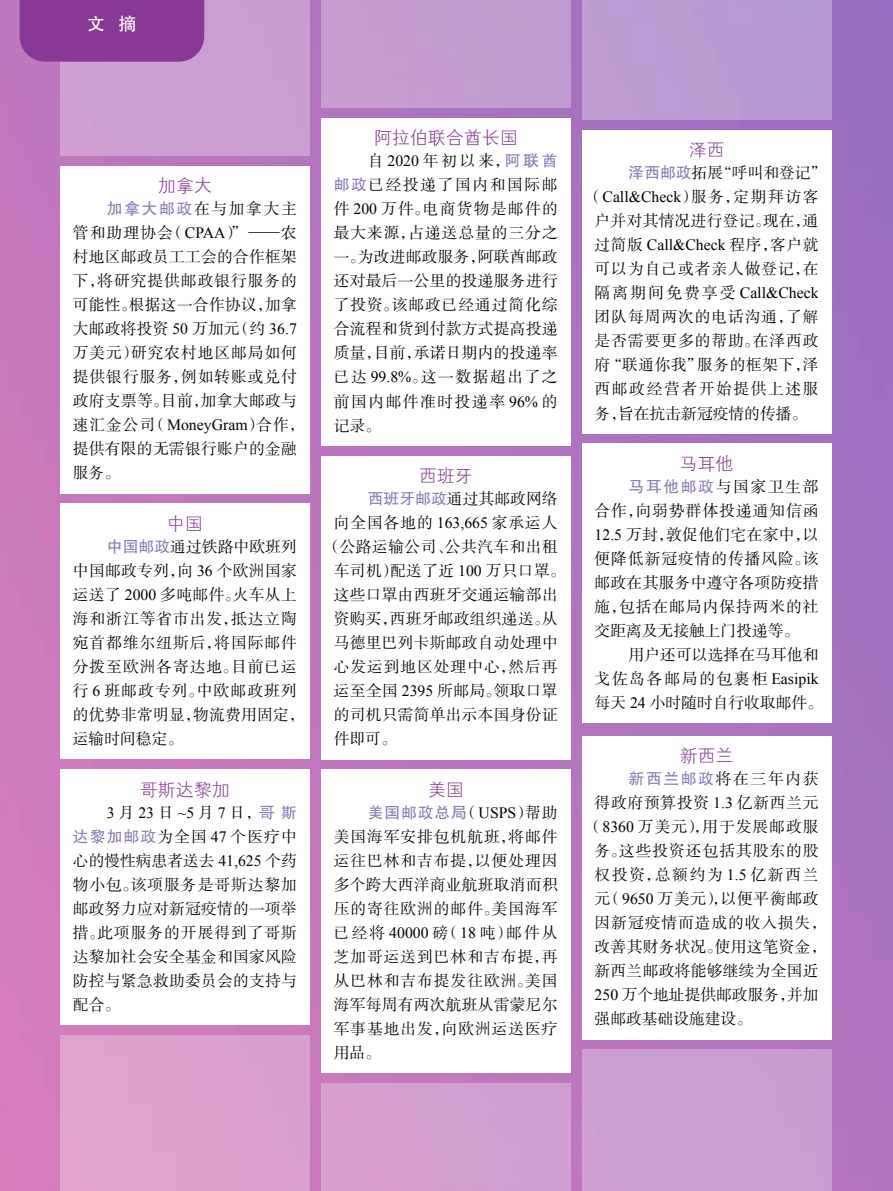
<style>
.page{position:relative;width:893px;height:1191px;background:#fff}
.page>*{position:absolute;margin:0;border:0;box-sizing:border-box;transform-origin:0 0}
.t1{font:18px "FZXH1 JW GB1 0";color:#883895}
.t2{font:18px "FZHTJW GB1 0";color:#fff}
.t3{font:15.75px/24px "FZSSJW GB1 0";letter-spacing:.025em;color:#000;text-align:justify}
.t4{font:15.75px/24px "FZSSJW GB1 0";letter-spacing:.06em;color:#000}
.t5{font:15.75px/24px "FZSSJW GB1 0";letter-spacing:.005em;color:#000}
.t6{font:15.75px "Times New Roman";color:#000}
.t7{font:15.75px "FZSSJW GB1 0";color:#000}
.t8{font:15.75px "FZSSJW GB1 0";letter-spacing:.065em;color:#000}
.t9{font:15.75px "FZSSJW GB1 0";letter-spacing:.045em;color:#000}
.t10{font:15.75px "FZSSJW GB1 0";letter-spacing:.11em;color:#000}
.t11{font:15.75px "FZHTJW GB1 0";letter-spacing:.06em;color:#8d79b8}
.s1{font-family:"FZHTJW GB1 0";color:#8d79b8}
.s2{font-family:"Times New Roman"}
.s3{font-family:"FZSSJW GB1 0"}
.s4{font-family:"FZSSJW GB1 0";color:#000}
.s5{font-family:"Times New Roman";color:#000}
</style>
<div class="page">
<img style="left:0;top:0;width:893px;height:1191px">
<div style="left:60px;top:0;width:250px;height:156px;background:#cc9ed1"></div>
<div style="left:322px;top:0;width:249px;height:108px;background:#c39cd1"></div>
<div style="left:582px;top:0;width:249px;height:120px;background:#bc9bd2"></div>
<div style="left:20px;top:0;width:184px;height:62px;background:#883895"></div>
<div style="left:60px;top:1035px;width:250px;height:156px;background:#dca2cf"></div>
<div style="left:321px;top:1083px;width:249px;height:108px;background:#d4a0d0"></div>
<div style="left:582px;top:1049px;width:249px;height:142px;background:#cc9ed1"></div>
<div style="left:60px;top:166px;width:250px;height:327px;background:#fff"></div>
<div style="left:60px;top:504px;width:250px;height:255px;background:#fff"></div>
<div style="left:60px;top:769px;width:250px;height:256px;background:#fff"></div>
<div style="left:321px;top:456px;width:249px;height:303px;background:#fff"></div>
<div style="left:321px;top:769px;width:249px;height:303px;background:#fff"></div>
<div style="left:321px;top:118px;width:249px;height:327px;background:#fff"></div>
<div style="left:582px;top:130px;width:249px;height:303px;background:#fff"></div>
<div style="left:582px;top:444px;width:249px;height:279px;background:#fff"></div>
<div style="left:582px;top:736px;width:249px;height:303px;background:#fff"></div>
<p class="t2" style="left:87px;top:14px;width:51px">文 摘</p>
<p class="t1" style="left:158px;top:176px;width:55px">加拿大</p>
<p class="t3" style="left:73px;top:198px;width:233px;text-align:left;text-indent:34px"><span class="s1">加拿大邮政</span>在与加拿大主管和助理协会（<span class="s2">CPAA</span>）”——农村地区邮政员工工会的合作框架下，将研究提供邮政银行服务的可能性。根据这一合作协议，加拿大邮政将投资 <span class="s2">50</span> 万加元（约 <span class="s2">36.7</span>万美元）研究农村地区邮局如何提供银行服务，例如转账或兑付政府支票等。目前，加拿大邮政与速汇金公司（<span class="s2">MoneyGram</span>）合作，提供有限的无需银行账户的金融服务。</p>
<p class="t1" style="left:167px;top:514px;width:37px">中国</p>
<p class="t4" style="left:73px;top:535px;width:233px;text-indent:34px"><span class="s1">中国邮政</span>通过铁路中欧班列中国邮政专列，向 <span class="s2">36</span> 个欧洲国家运送了 <span class="s2">2000</span> 多吨邮件。火车从上海和浙江等省市出发，抵达立陶宛首都维尔纽斯后，将国际邮件分拨至欧洲各寄达地。目前已运行 <span class="s2">6</span> 班邮政专列。中欧邮政班列的优势非常明显，物流费用固定，运输时间稳定。</p>
<p class="t1" style="left:140px;top:779px;width:91px">哥斯达黎加</p>
<p class="t6" style="left:107px;top:802px;width:191px">3<span class="s3">月</span>23<span class="s3">日</span>~5<span class="s3">月</span>7<span class="s3">日，</span><span class="s1">哥斯</span></p>
<p class="t3" style="left:73px;top:825px;width:225px"><span class="s1">达黎加邮政</span>为全国 <span class="s2">47</span> 个医疗中心的慢性病患者送去 <span class="s2">41,625</span> 个药物小包。该项服务是哥斯达黎加邮政努力应对新冠疫情的一项举措。此项服务的开展得到了哥斯达黎加社会安全基金和国家风险防控与紧急救助委员会的支持与配合。</p>
<p class="t1" style="left:374px;top:128px;width:146px">阿拉伯联合酋长国</p>
<p class="t3" style="left:334px;top:150px;width:225px;text-indent:34px">自<span class="s2">2020</span>年初以来，<span class="s1">阿联酋邮政</span>已经投递了国内和国际邮件 <span class="s2">200</span> 万件。电商货物是邮件的最大来源，占递送总量的三分之一。为改进邮政服务，阿联酋邮政还对最后一公里的投递服务进行了投资。该邮政已经通过简化综合流程和货到付款方式提高投递质量，目前，承诺日期内的投递率已达 <span class="s2">99.8%</span>。这一数据超出了之前国内邮件准时投递率 <span class="s2">96%</span> 的记录。</p>
<p class="t1" style="left:419px;top:466px;width:55px">西班牙</p>
<p class="t5" style="left:368px;top:487px;width:191px"><span class="s1">西班牙邮政</span>通过其邮政网络</p>
<p class="t4" style="left:334px;top:511px;width:225px">向全国各地的 <span class="s2">163,665</span> 家承运人</p>
<p class="t3" style="left:326px;top:535px;width:233px">（公路运输公司、公共汽车和出租</p>
<p class="t3" style="left:334px;top:559px;width:233px">车司机）配送了近 <span class="s2">100</span> 万只口罩。</p>
<p class="t3" style="left:334px;top:583px;width:225px">这些口罩由西班牙交通运输部出</p>
<p class="t3" style="left:334px;top:607px;width:225px">资购买，西班牙邮政组织递送。从</p>
<p class="t3" style="left:334px;top:631px;width:225px">马德里巴列卡斯邮政自动处理中</p>
<p class="t4" style="left:334px;top:655px;width:225px">心发运到地区处理中心，然后再</p>
<p class="t3" style="left:334px;top:679px;width:225px">运至全国 <span class="s2">2395</span> 所邮局。领取口罩</p>
<p class="t3" style="left:334px;top:703px;width:225px">的司机只需简单出示本国身份证</p>
<p class="t3" style="left:334px;top:727px;width:65px">件即可。</p>
<p class="t1" style="left:428px;top:780px;width:37px">美国</p>
<p class="t11" style="left:368px;top:803px;width:191px">美国邮政总局<span class="s4">（</span><span class="s5">USPS</span><span class="s4">）帮助</span></p>
<p class="t3" style="left:334px;top:825px;width:225px">美国海军安排包机航班，将邮件运往巴林和吉布提，以便处理因多个跨大西洋商业航班取消而积压的寄往欧洲的邮件。美国海军已经将 <span class="s2">40000</span> 磅（<span class="s2">18</span> 吨）邮件从芝加哥运送到巴林和吉布提，再从巴林和吉布提发往欧洲。美国海军每周有两次航班从雷蒙尼尔军事基地出发，向欧洲运送医疗用品。</p>
<p class="t1" style="left:689px;top:140px;width:37px">泽西</p>
<p class="t3" style="left:629px;top:162px;width:199px"><span class="s1">泽西邮政</span>拓展“呼叫和登记”</p>
<p class="t3" style="left:587px;top:186px;width:233px">（<span class="s2">Call&amp;Check</span>）服务，定期拜访客</p>
<p class="t3" style="left:595px;top:210px;width:225px">户并对其情况进行登记。现在，通</p>
<p class="t6" style="left:595px;top:234px;width:225px"><span class="s3">过简版</span> Call&amp;Check <span class="s3">程序，客户就</span></p>
<p class="t4" style="left:595px;top:258px;width:225px">可以为自己或者亲人做登记，在</p>
<p class="t6" style="left:595px;top:282px;width:225px"><span class="s3">隔离期间免费享受</span> Call&amp;Check</p>
<p class="t3" style="left:595px;top:306px;width:225px">团队每周两次的电话沟通，了解是否需要更多的帮助。在泽西政府“联通你我”服务的框架下，泽西邮政经营者开始提供上述服务，旨在抗击新冠疫情的传播。</p>
<p class="t1" style="left:680px;top:454px;width:55px">马耳他</p>
<p class="t3" style="left:595px;top:475px;width:225px;text-indent:34px"><span class="s1">马耳他邮政</span>与国家卫生部合作，向弱势群体投递通知信函<span class="s2">12.5</span> 万封，敦促他们宅在家中，以便降低新冠疫情的传播风险。该邮政在其服务中遵守各项防疫措施，包括在邮局内保持两米的社交距离及无接触上门投递等。</p>
<p class="t5" style="left:595px;top:643px;width:230px;text-indent:34px">用户还可以选择在马耳他和戈佐岛各邮局的包裹柜 <span class="s2">Easipik</span>每天 <span class="s2">24</span> 小时随时自行收取邮件。</p>
<p class="t1" style="left:680px;top:746px;width:55px">新西兰</p>
<p class="t3" style="left:629px;top:767px;width:191px"><span class="s1">新西兰邮政</span>将在三年内获</p>
<p class="t9" style="left:595px;top:794px;width:225px">得政府预算投资 <span class="s2">1.3</span> 亿新西兰元</p>
<p class="t8" style="left:587px;top:818px;width:233px">（<span class="s2">8360</span> 万美元），用于发展邮政服</p>
<p class="t4" style="left:595px;top:839px;width:225px">务。这些投资还包括其股东的股</p>
<p class="t10" style="left:595px;top:866px;width:225px">权投资，总额约为 <span class="s2">1.5</span> 亿新西兰</p>
<p class="t3" style="left:595px;top:887px;width:225px">元（<span class="s2">9650</span> 万美元），以便平衡邮政</p>
<p class="t4" style="left:595px;top:911px;width:233px">因新冠疫情而造成的收入损失，</p>
<p class="t3" style="left:595px;top:935px;width:233px">改善其财务状况。使用这笔资金，</p>
<p class="t3" style="left:595px;top:959px;width:225px">新西兰邮政将能够继续为全国近</p>
<p class="t7" style="left:595px;top:986px;width:225px"><span class="s2">250</span> 万个地址提供邮政服务，并加</p>
<p class="t7" style="left:595px;top:1010px;width:159px">强邮政基础设施建设。</p>
</div>
